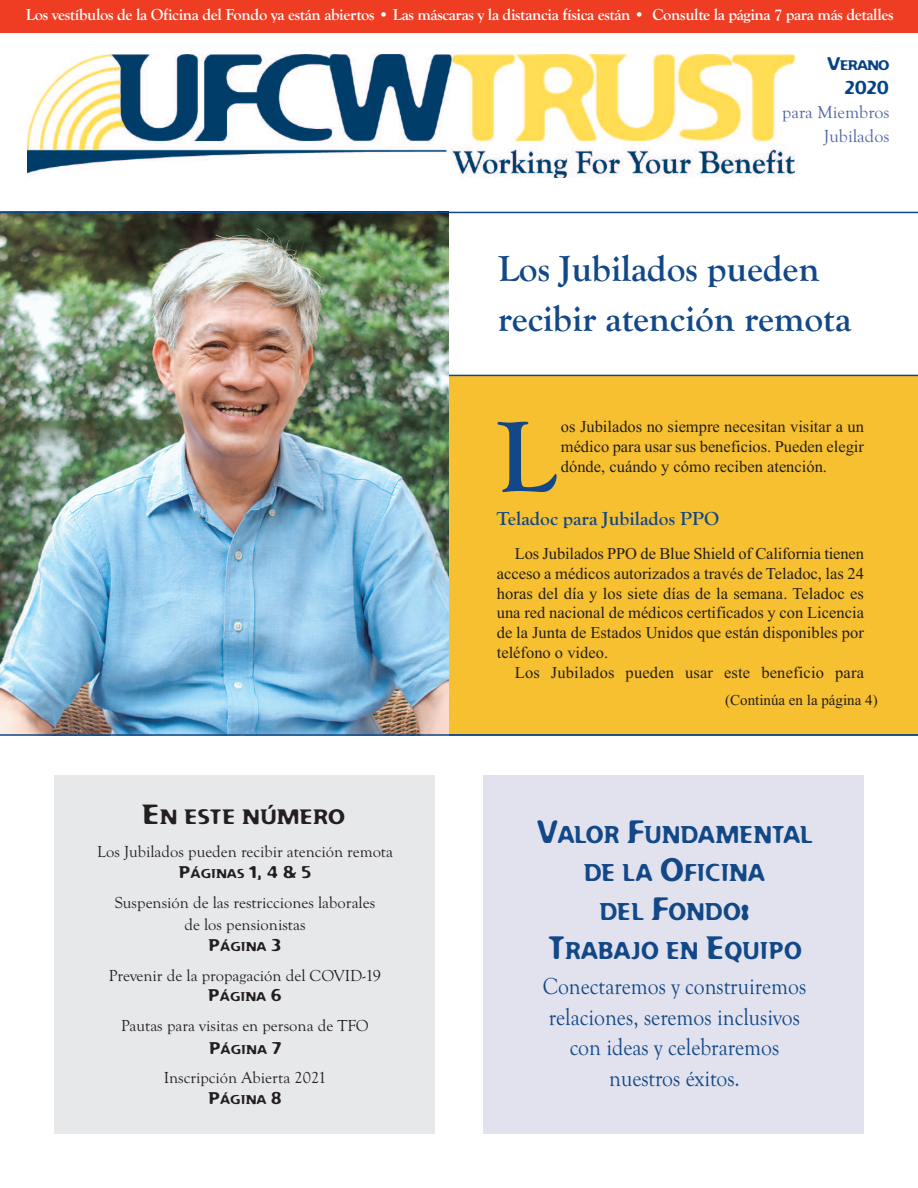
<style>
.page{position:relative;width:918px;height:1188px;background:#fff}
.page>*{position:absolute;margin:0;border:0;box-sizing:border-box;transform-origin:0 0}
.t1{font:700 104.55px "Goudy Old Style T";color:#124888}
.t2{font:700 37.5px/50.1px "Goudy Old Style T";letter-spacing:-.005em;color:#124888}
.t3{font:24px/30.9px "Goudy Old Style T";color:#124888;text-align:center;scale:.9 1}
.t4{font:23.7px/38.7px "Flexure";color:#124888;text-align:center;scale:.9 1}
.t5{font:20.25px "Flexure";color:#231f20}
.t6{font:700 19.5px "Goudy Old Style T";color:#124888}
.t7{font:18px/24px "Goudy Old Style T";color:#5167a1;text-align:right}
.t8{font:18px "Flexure";color:#054286}
.t9{font:16.5px/19.8px "Times New Roman";color:#231f20;text-align:justify}
.t10{font:16.5px/22.4px "Goudy Old Style T";color:#231f20;text-align:center}
.t11{font:700 16.5px "Goudy Old Style T";letter-spacing:-.02em;color:#fff}
.t12{font:16.5px "Flexure";color:#231f20}
.t13{font:15px "Times New Roman";color:#231f20}
.t14{font:13.5px "Flexure";letter-spacing:-.06em;color:#054286}
.t15{font:12.3px "Flexure";color:#231f20}
.s1{font-size:18px}
.s2{font-size:27px}
.s3{font-size:12.3px}
.s4{font-size:16.5px}
.s5{font-size:31.5px}
</style>
<div class="page">
<img style="left:27px;top:54px;width:767px;height:123px">
<div style="left:0;top:0;width:918px;height:33px;background:#ef3d24"></div>
<div style="left:54px;top:776px;width:381px;height:358px;background:#e7e8e9"></div>
<div style="left:483px;top:776px;width:381px;height:358px;background:#e1e2ed"></div>
<img style="left:0;top:212px;width:918px;height:524px">
<p class="t11" style="left:26px;top:5px;width:869px">Los vestíbulos de la Oficina del Fondo ya están abiertos • Las máscaras y la distancia física están • Consulte la página 7 para más detalles</p>
<p class="t14" style="left:827px;top:57px;width:64px"><span class="s1">V</span>ERANO</p>
<p class="t8" style="left:844px;top:77px;width:47px">2020</p>
<p class="t7" style="left:782px;top:99px;width:109px">para Miembros<br>Jubilados</p>
<h2 class="t2" style="left:498px;top:243px;width:355px">Los Jubilados pueden recibir atención remota</h2>
<h1 class="t1" style="left:497px;top:394px;width:61px">L</h1>
<p class="t9" style="left:561px;top:417px;width:305px">os Jubilados no siempre necesitan visitar a un médico para usar sus beneficios. Pueden elegir dónde, cuándo y cómo reciben atención.</p>
<p class="t6" style="left:497px;top:507px;width:224px">Teladoc para Jubilados PPO</p>
<p class="t9" style="left:497px;top:543px;width:369px;text-indent:18px">Los Jubilados PPO de Blue Shield of California tienen acceso a médicos autorizados a través de Teladoc, las 24 horas del día y los siete días de la semana. Teladoc es una red nacional de médicos certificados y con Licencia de la Junta de Estados Unidos que están disponibles por teléfono o video.</p>
<p class="t9" style="left:515px;top:662px;width:351px">Los Jubilados pueden usar este beneficio para</p>
<p class="t5" style="left:142px;top:806px;width:205px"><span class="s2">E</span>N ESTE NÚMERO</p>
<p class="t10" style="left:97px;top:840px;width:297px">Los Jubilados pueden recibir atención remota</p>
<p class="t12" style="left:179px;top:862px;width:134px">P<span class="s3">ÁGINAS</span> 1, 4 &amp; 5</p>
<p class="t10" style="left:115px;top:891px;width:262px">Suspensión de las restricciones laborales de los pensionistas</p>
<p class="t15" style="left:208px;top:939px;width:75px"><span class="s4">P</span>ÁGINA <span class="s4">3</span></p>
<p class="t10" style="left:109px;top:964px;width:274px">Prevenir de la propagación del COVID-19</p>
<p class="t15" style="left:208px;top:990px;width:76px"><span class="s4">P</span>ÁGINA <span class="s4">6</span></p>
<p class="t10" style="left:121px;top:1014px;width:249px">Pautas para visitas en persona de TFO</p>
<p class="t15" style="left:209px;top:1042px;width:74px"><span class="s4">P</span>ÁGINA <span class="s4">7</span></p>
<p class="t10" style="left:164px;top:1067px;width:164px">Inscripción Abierta 2021</p>
<p class="t15" style="left:208px;top:1093px;width:75px"><span class="s4">P</span>ÁGINA <span class="s4">8</span></p>
<p class="t13" style="left:725px;top:691px;width:154px">(Continúa en la página 4)</p>
<h3 class="t4" style="left:536px;top:815px;width:308px"><span class="s5">V</span>ALOR <span class="s5">F</span>UNDAMENTAL<br>DE LA <span class="s5">O</span>FICINA<br>DEL <span class="s5">F</span>ONDO<span class="s5">:<br>T</span>RABAJO EN <span class="s5">E</span>QUIPO</h3>
<h3 class="t3" style="left:543px;top:970px;width:294px">Conectaremos y construiremos relaciones, seremos inclusivos con ideas y celebraremos nuestros éxitos.</h3>
</div>
